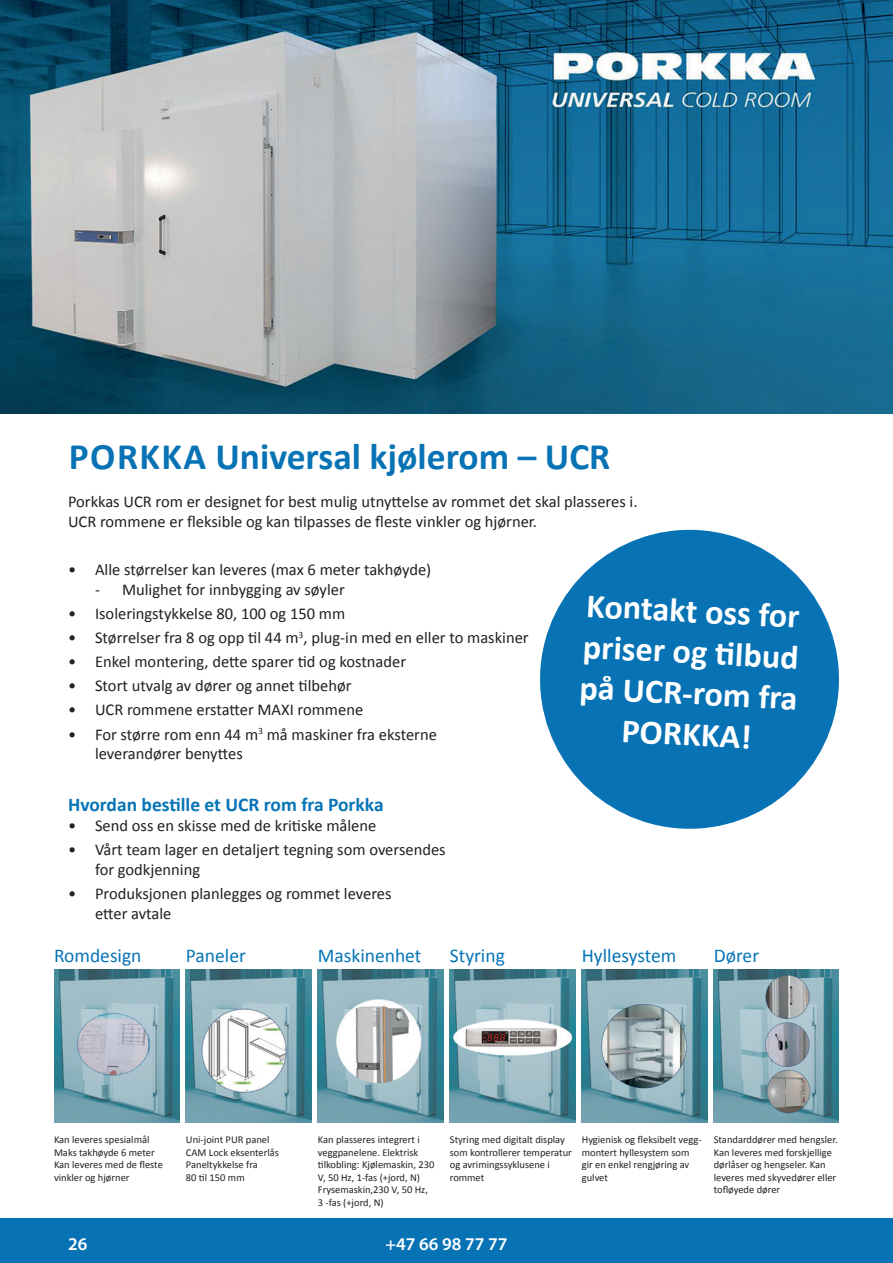
<style>
.page{position:relative;width:893px;height:1263px;background:#fff}
.page>*{position:absolute;margin:0;border:0;box-sizing:border-box;transform-origin:0 0}
.Produkt_heading{font:700 37.5px "Calibri";color:#0773b5}
.t1{font:700 34.2px/41.1px "Calibri";color:#fff;text-align:center}
.Uthevet_blå_venstre{font:19.5px "Calibri";color:#0674b6}
.Uthevet_blå_venstre-2{font:700 19.5px "Calibri";color:#0674b6}
.t2{font:600 18px "Myriad Pro";color:#fff}
.Bread{font:16.5px/19.8px "Calibri";color:#231f20}
.Bread-2{font:10.5px/12.6px "Calibri";color:#231f20}
</style>
<div class="page">
<div style="left:0;top:1218px;width:893px;height:45px;background:#0773b5"></div>
<img style="left:0;top:0;width:893px;height:414px">
<img style="left:54px;top:969px;width:125px;height:154px">
<img style="left:186px;top:969px;width:125px;height:154px">
<img style="left:318px;top:969px;width:125px;height:154px">
<img style="left:450px;top:969px;width:125px;height:154px">
<img style="left:582px;top:969px;width:125px;height:154px">
<img style="left:714px;top:969px;width:125px;height:154px">
<svg style="left:540px;top:529px;width:299px;height:300px;fill:#0773b5"></svg>
<svg style="left:0;top:247px;width:15px;height:167px;fill:#02425a"></svg>
<p class="Produkt_heading" style="left:69px;top:430px;width:543px">PORKKA Universal kjølerom – UCR</p>
<p class="Bread" style="left:68px;top:492px;width:571px">Porkkas UCR rom er designet for best mulig utnyttelse av rommet det skal plasseres i.<br>UCR rommene er fleksible og kan tilpasses de fleste vinkler og hjørner.</p>
<p class="Bread" style="left:68px;top:559px;width:365px">• Alle størrelser kan leveres (max 6 meter takhøyde)</p>
<p class="Bread" style="left:95px;top:579px;width:251px">- Mulighet for innbygging av søyler</p>
<p class="Bread" style="left:68px;top:603px;width:279px">• Isoleringstykkelse 80, 100 og 150 mm</p>
<p class="Bread" style="left:68px;top:627px;width:462px">• Størrelser fra 8 og opp til 44 m<sup>3</sup>, plug-in med en eller to maskiner</p>
<p class="Bread" style="left:68px;top:651px;width:340px">• Enkel montering, dette sparer tid og kostnader</p>
<p class="Bread" style="left:68px;top:675px;width:285px">• Stort utvalg av dører og annet tilbehør</p>
<p class="Bread" style="left:68px;top:700px;width:297px">• UCR rommene erstatter MAXI rommene</p>
<p class="Bread" style="left:95px;top:724px;width:343px;text-indent:-27px">• For større rom enn 44 m<sup>3</sup> må maskiner fra eksterne leverandører benyttes</p>
<p class="Uthevet_blå_venstre-2" style="left:68px;top:791px;width:317px">Hvordan bestille et UCR rom fra Porkka</p>
<p class="Bread" style="left:68px;top:815px;width:310px">• Send oss en skisse med de kritiske målene</p>
<p class="Bread" style="left:95px;top:839px;width:352px;text-indent:-27px">• Vårt team lager en detaljert tegning som oversendes for godkjenning</p>
<p class="Bread" style="left:95px;top:883px;width:298px;text-indent:-27px">• Produksjonen planlegges og rommet leveres etter avtale</p>
<p class="t1" style="left:585px;top:583px;width:220px;rotate:3deg">Kontakt oss for priser og ti lbud på UCR-rom fra<br>PORKKA!</p>
<p class="Uthevet_blå_venstre" style="left:54px;top:942px;width:89px">Romdesign</p>
<p class="Uthevet_blå_venstre" style="left:186px;top:942px;width:61px">Paneler</p>
<p class="Uthevet_blå_venstre" style="left:318px;top:942px;width:105px">Maskinenhet</p>
<p class="Uthevet_blå_venstre" style="left:450px;top:942px;width:57px">Styring</p>
<p class="Uthevet_blå_venstre" style="left:582px;top:942px;width:96px">Hyllesystem</p>
<p class="Uthevet_blå_venstre" style="left:714px;top:942px;width:47px">Dører</p>
<p class="Bread-2" style="left:54px;top:1133px;width:97px">Kan leveres spesialmål</p>
<p class="Bread-2" style="left:54px;top:1145px;width:102px">Maks takhøyde 6 meter</p>
<p class="Bread-2" style="left:54px;top:1158px;width:110px">Kan leveres med de fleste vinkler og hjørner</p>
<p class="Bread-2" style="left:186px;top:1133px;width:85px">Uni-joint PUR panel</p>
<p class="Bread-2" style="left:186px;top:1145px;width:95px">CAM Lock eksenterlås</p>
<p class="Bread-2" style="left:186px;top:1158px;width:73px">Paneltykkelse fra<br>80 til 150 mm</p>
<p class="Bread-2" style="left:318px;top:1133px;width:118px">Kan plasseres integrert i veggpanelene. Elektrisk tilkobling: Kjølemaskin, 230<br>V, 50 Hz, 1-fas (+jord, N)<br>Frysemaskin,230 V, 50 Hz,<br>3 -fas (+jord, N)</p>
<p class="Bread-2" style="left:450px;top:1133px;width:123px">Styring med digitalt display som kontrollerer temperatur og avrimingssyklusene i rommet</p>
<p class="Bread-2" style="left:582px;top:1133px;width:121px">Hygienisk og fleksibelt vegg&shy;montert hyllesystem som gir en enkel rengjøring av gulvet</p>
<p class="Bread-2" style="left:714px;top:1133px;width:125px">Standarddører med hengsler.<br>Kan leveres med forskjellige dørlåser og hengseler. Kan leveres med skyvedører eller tofløyede dører</p>
<p class="t2" style="left:68px;top:1232px;width:21px">26</p>
<p class="t2" style="left:385px;top:1232px;width:124px">+47 66 98 77 77</p>
</div>
